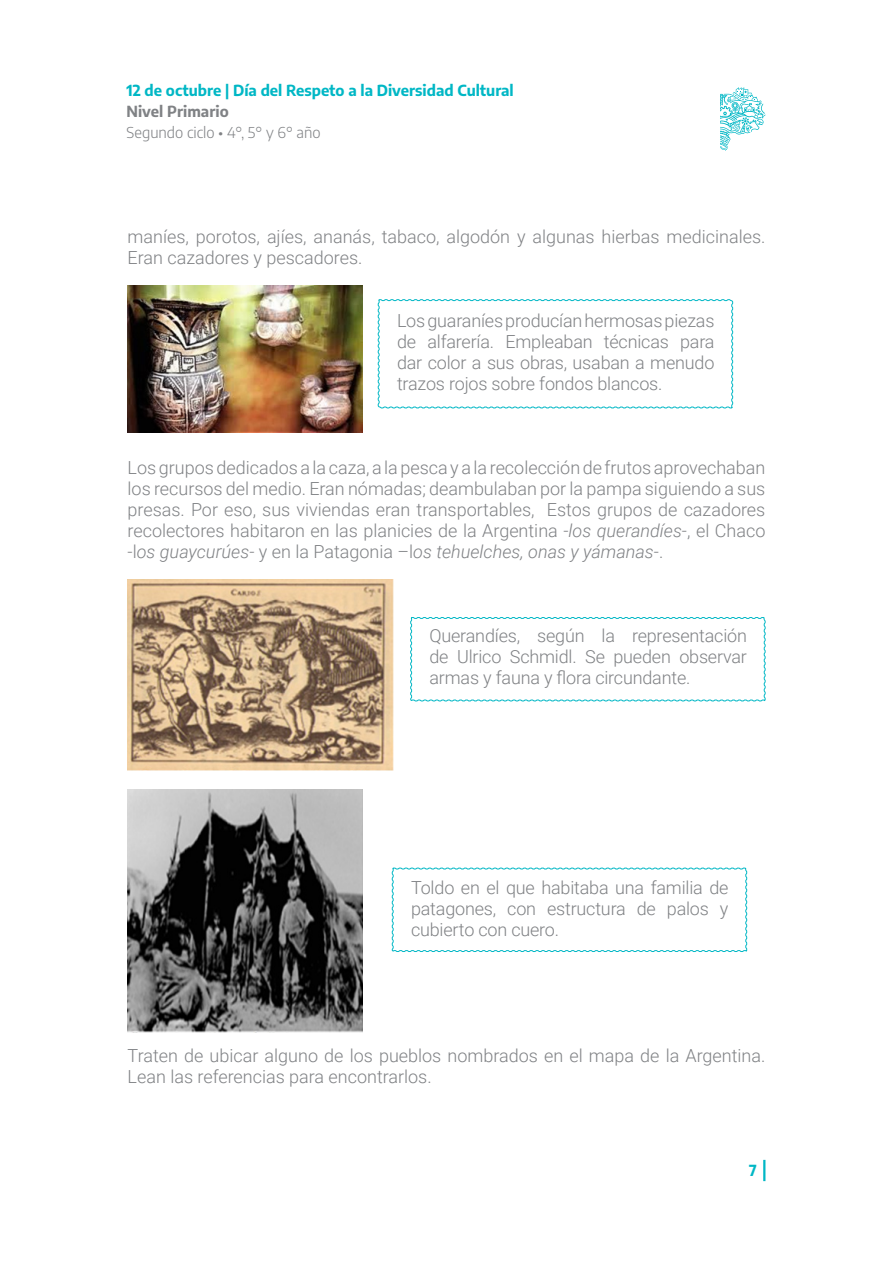
<style>
.page{position:relative;width:893px;height:1263px;background:#fff}
.page>*{position:absolute;margin:0;border:0;box-sizing:border-box;transform-origin:0 0}
.t1{font:300 18px/21px "Roboto";color:#808285;text-align:justify}
.t2{font:700 15px "Encode Sans";color:#00b7c5}
.t3{font:300 15px "Encode Sans";color:#808285}
.t4{font:700 15px "Encode Sans";color:#808285}
.s1{font-style:italic}
</style>
<div class="page">
<hr style="left:763px;top:1160px;width:2px;height:21px;background:#00b7c5">
<svg style="left:720px;top:87px;width:45px;height:64px"></svg>
<svg style="left:377px;top:299px;width:356px;height:110px"></svg>
<svg style="left:410px;top:617px;width:356px;height:85px"></svg>
<svg style="left:391px;top:867px;width:356px;height:85px"></svg>
<img style="left:128px;top:285px;width:234px;height:147px">
<img style="left:128px;top:579px;width:265px;height:191px">
<img style="left:128px;top:789px;width:234px;height:243px">
<p class="t2" style="left:126px;top:79px;width:389px">12 de octubre | Día del Respeto a la Diversidad Cultural</p>
<p class="t4" style="left:126px;top:100px;width:104px">Nivel Primario</p>
<p class="t3" style="left:126px;top:122px;width:196px">Segundo ciclo • 4°, 5° y 6° año</p>
<p class="t1" style="left:128px;top:225px;width:639px">maníes, porotos, ajíes, ananás, tabaco, algodón y algunas hierbas medicinales.<br>Eran cazadores y pescadores.</p>
<p class="t1" style="left:397px;top:309px;width:319px">Los guaraníes producían hermosas piezas de alfarería. Empleaban técnicas para dar color a sus obras, usaban a menudo trazos rojos sobre fondos blancos.</p>
<p class="t1" style="left:128px;top:456px;width:639px">Los grupos dedicados a la caza, a la pesca y a la recolección de frutos aprovechaban los recursos del medio. Eran nómadas; deambulaban por la pampa siguiendo a sus presas. Por eso, sus viviendas eran transportables, Estos grupos de cazadores recolectores habitaron en las planicies de la Argentina -<span class="s1">los querandíes</span>-, el Chaco -l<span class="s1">os guaycurúes</span>- y en la Patagonia –l<span class="s1">os tehuelches, onas y yámanas</span>-.</p>
<p class="t1" style="left:429px;top:624px;width:319px">Querandíes, según la representación de Ulrico Schmidl. Se pueden observar armas y fauna y flora circundante.</p>
<p class="t1" style="left:411px;top:876px;width:319px">Toldo en el que habitaba una familia de patagones, con estructura de palos y cubierto con cuero.</p>
<p class="t1" style="left:128px;top:1044px;width:639px">Traten de ubicar alguno de los pueblos nombrados en el mapa de la Argentina.<br>Lean las referencias para encontrarlos.</p>
<p class="t2" style="left:749px;top:1159px;width:9px">7</p>
</div>
